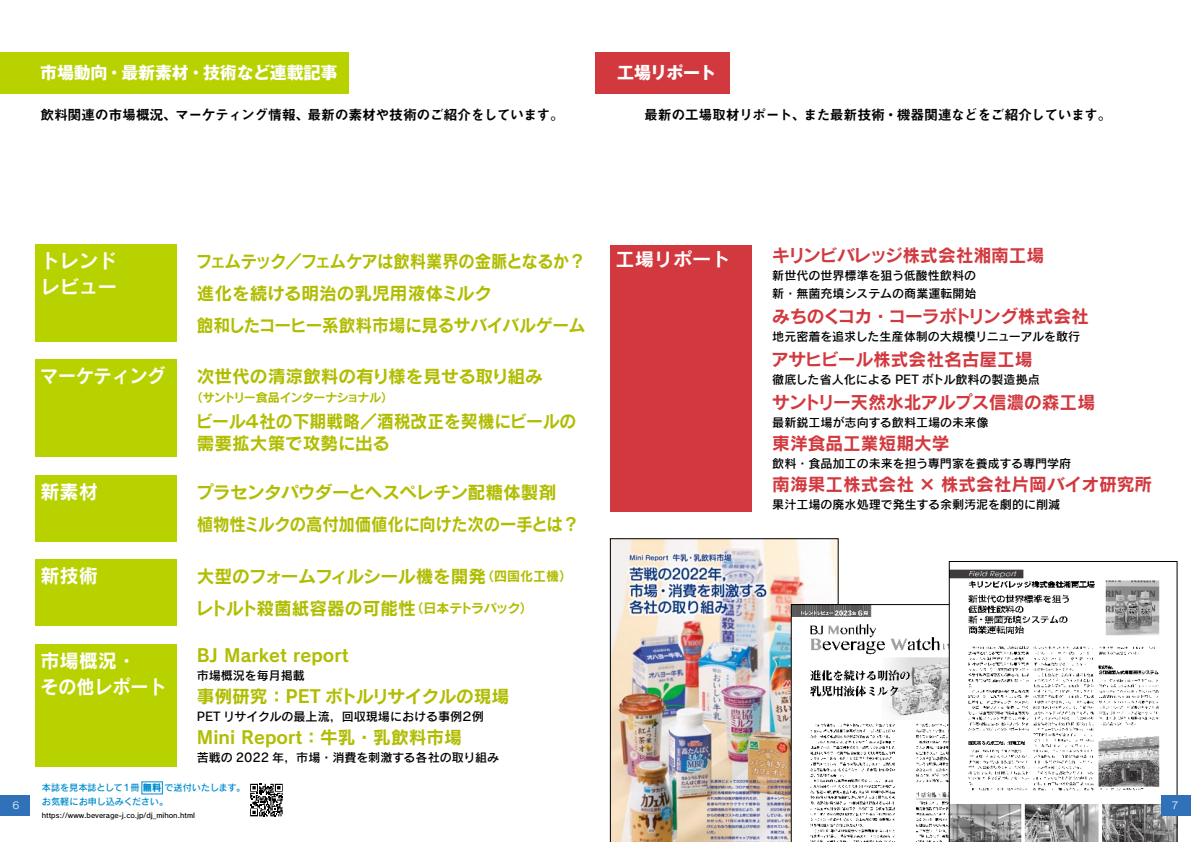
<style>
.page{position:relative;width:1191px;height:842px;background:#fff}
.page>*{position:absolute;margin:0;border:0;box-sizing:border-box;transform-origin:0 0}
.t1{font:19.1px/26px "Rodin Pro B";color:#fff}
.t2{font:19.1px "Rodin Pro B";color:#fff;scale:.93 1}
.t3{font:18.2px "Rodin Pro B";color:#fff;scale:1.05 1}
.t4{font:17.7px/32px "Rodin Pro B";color:#b0bd00}
.t5{font:17.7px "Rodin Pro B";color:#d2393f}
.t6{font:17.7px/32px "Rodin Pro B";color:#b0bd00;scale:.92 1}
.t7{font:17.7px/22px "Rodin Pro B";color:#b0bd00;scale:.95 1}
.t8{font:17.7px "Rodin Pro B";letter-spacing:-.035em;color:#d2393f}
.t9{font:700 17px "Gothic MB101 Pro";letter-spacing:-.015em;color:#fff}
.t10{font:14px "Midashi Go Pro MB31";letter-spacing:-.035em;color:#000}
.t11{font:12px/18px "Rodin Pro DB";color:#000}
.t12{font:12px "Rodin Pro B";letter-spacing:-.07em;color:#b0bd00}
.t13{font:9.6px "Rodin Pro M";color:#fff;scale:1.06 1}
.t14{font:9.2px/14px "Rodin Pro DB";letter-spacing:-.03em;color:#008ccf}
.t15{font:7px "Rodin Pro DB";color:#000}
.s1{font-size:13px}
.s2{font-family:"Rodin Pro EB"}
</style>
<div class="page">
<div style="left:35px;top:475px;width:142px;height:67px;background:#b8d200"></div>
<div style="left:35px;top:359px;width:142px;height:98px;background:#b8d200"></div>
<div style="left:35px;top:559px;width:142px;height:67px;background:#b8d200"></div>
<div style="left:35px;top:244px;width:142px;height:97px;background:#b8d200"></div>
<div style="left:35px;top:644px;width:142px;height:123px;background:#b8d200"></div>
<img style="left:610px;top:539px;width:228px;height:303px">
<div style="left:0;top:53px;width:348px;height:41px;background:#b8d200"></div>
<div style="left:595px;top:53px;width:135px;height:41px;background:#d2393f"></div>
<div style="left:610px;top:245px;width:142px;height:267px;background:#d2393f"></div>
<svg style="left:791px;top:604px;width:158px;height:238px"></svg>
<svg style="left:949px;top:561px;width:228px;height:281px"></svg>
<svg style="left:250px;top:784px;width:33px;height:32px"></svg>
<div style="left:0;top:795px;width:30px;height:21px;background:#3071b9"></div>
<div style="left:1161px;top:795px;width:30px;height:21px;background:#3071b9"></div>
<h3 class="t9" style="left:40px;top:59px;width:299px">市場動向・最新素材・技術など連載記事</h3>
<p class="t10" style="left:40px;top:103px;width:525px">飲料関連の市場概況、マーケティング情報、最新の素材や技術のご紹介をしています。</p>
<h3 class="t9" style="left:617px;top:59px;width:100px">工場リポート</h3>
<p class="t10" style="left:644px;top:103px;width:469px">最新の工場取材リポート、また最新技術・機器関連などをご紹介しています。</p>
<h1 class="t1" style="left:40px;top:247px;width:78px">トレンドレビュー</h1>
<h3 class="t6" style="left:196px;top:244px;width:425px">フェムテック／フェムケアは飲料業界の金脈となるか？進化を続ける明治の乳児用液体ミルク<br>飽和したコーヒー系飲料市場に見るサバイバルゲーム</h3>
<h1 class="t2" style="left:40px;top:363px;width:135px">マーケティング</h1>
<h3 class="t4" style="left:197px;top:360px;width:348px">次世代の清涼飲料の有り様を見せる取り組み</h3>
<p class="t12" style="left:191px;top:389px;width:204px">（サントリー食品インターナショナル）</p>
<h3 class="t7" style="left:195px;top:410px;width:402px">ビール４社の下期戦略／酒税改正を契機にビールの需要拡大策で攻勢に出る</h3>
<h1 class="t1" style="left:40px;top:477px;width:59px">新素材</h1>
<h3 class="t4" style="left:196px;top:475px;width:385px">プラセンタパウダーとヘスペレチン配糖体製剤<br>植物性ミルクの高付加価値化に向けた次の一手とは？</h3>
<h2 class="t3" style="left:615px;top:247px;width:111px">工場リポート</h2>
<h3 class="t5" style="left:772px;top:243px;width:273px">キリンビバレッジ株式会社湘南工場</h3>
<p class="t11" style="left:772px;top:266px;width:206px">新世代の世界標準を狙う低酸性飲料の新・無菌充填システムの商業運転開始</p>
<h3 class="t8" style="left:772px;top:304px;width:318px">みちのくコカ・コーラボトリング株式会社</h3>
<p class="t11" style="left:772px;top:327px;width:309px">地元密着を追求した生産体制の大規模リニューアルを敢行</p>
<h3 class="t5" style="left:771px;top:347px;width:263px">アサヒビール株式会社名古屋工場</h3>
<p class="t11" style="left:772px;top:370px;width:269px">徹底した省人化による PET ボトル飲料の製造拠点</p>
<h3 class="t5" style="left:772px;top:390px;width:324px">サントリー天然水北アルプス信濃の森工場</h3>
<p class="t11" style="left:772px;top:413px;width:218px">最新鋭工場が志向する飲料工場の未来像</p>
<h3 class="t5" style="left:772px;top:431px;width:179px">東洋食品工業短期大学</h3>
<p class="t11" style="left:772px;top:454px;width:300px">飲料・食品加工の未来を担う専門家を養成する専門学府</p>
<h3 class="t5" style="left:772px;top:472px;width:381px">南海果工株式会社 × 株式会社片岡バイオ研究所</h3>
<p class="t11" style="left:772px;top:495px;width:289px">果汁工場の廃水処理で発生する余剰汚泥を劇的に削減</p>
<h1 class="t1" style="left:40px;top:562px;width:59px">新技術</h1>
<h3 class="t4" style="left:195px;top:560px;width:378px">大型のフォームフィルシール機を開発<span class="s1">（四国化工機）</span>レトルト殺菌紙容器の可能性<span class="s1">（日本テトラパック）</span></h3>
<h1 class="t1" style="left:40px;top:647px;width:127px">市場概況・<br>その他レポート</h1>
<h3 class="t4" style="left:197px;top:639px;width:153px">BJ Market report</h3>
<p class="t11" style="left:197px;top:666px;width:110px">市場概況を毎月掲載</p>
<h3 class="t4" style="left:197px;top:680px;width:314px">事例研究：PET ボトルリサイクルの現場</h3>
<p class="t11" style="left:197px;top:707px;width:289px">PET リサイクルの最上流，回収現場における事例２例</p>
<h3 class="t4" style="left:197px;top:721px;width:267px">Mini Report：牛乳・乳飲料市場</h3>
<p class="t11" style="left:197px;top:748px;width:304px">苦戦の 2022 年，市場・消費を刺激する各社の取り組み</p>
<p class="t14" style="left:42px;top:781px;width:205px">本誌を見本誌として１冊 <span class="s2">無料</span> で送付いたします。お気軽にお申し込みください。</p>
<p class="t15" style="left:42px;top:810px;width:155px">https://www.beverage-j.co.jp/dj_mihon.html</p>
<p class="t13" style="left:13px;top:799px;width:8px">6</p>
<p class="t13" style="left:1171px;top:799px;width:8px">7</p>
</div>
